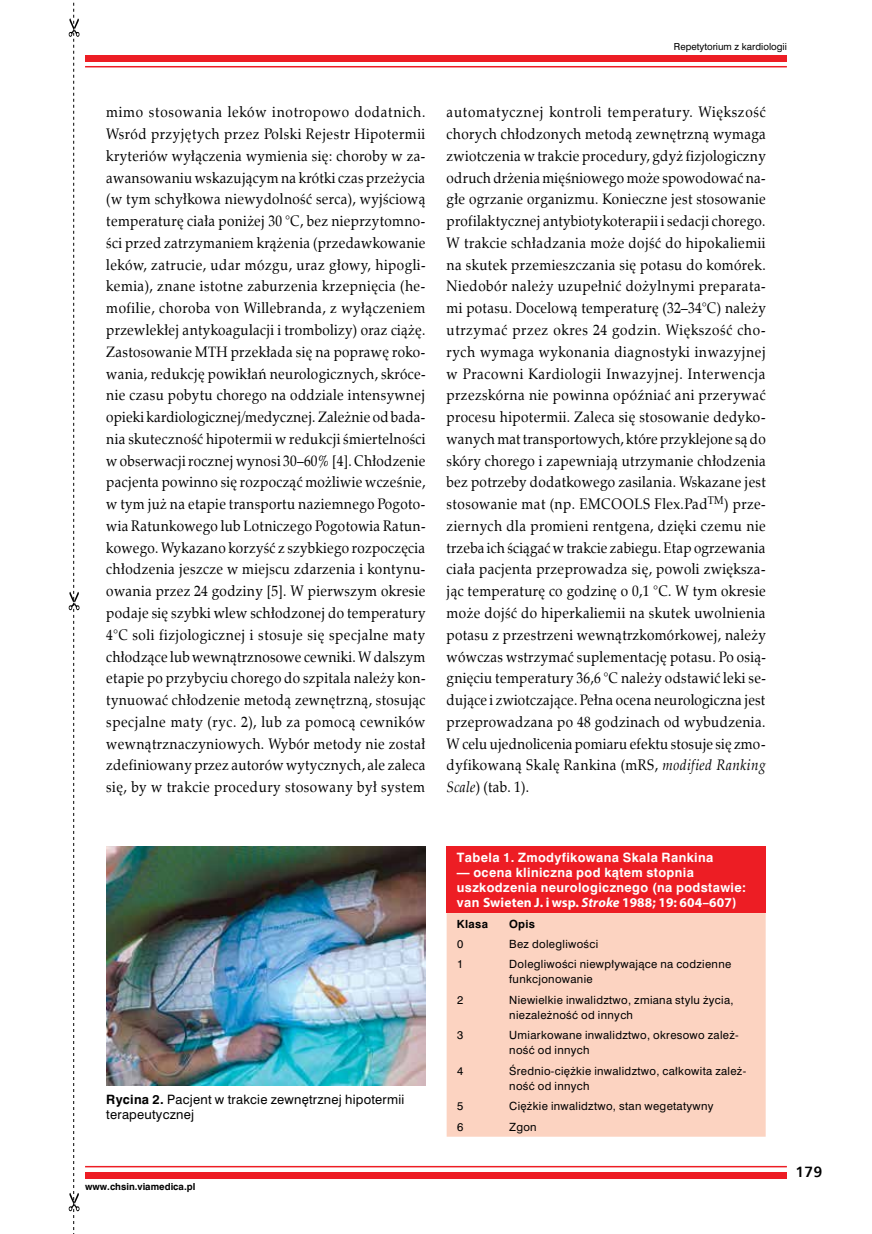
<style>
.page{position:relative;width:872px;height:1234px;background:#fff}
.page>*{position:absolute;margin:0;border:0;box-sizing:border-box;transform-origin:0 0}
.t1{font:15px/21.8px "Zapf Calligr EU";letter-spacing:.035em;color:#000;text-align:justify;scale:.9 1}
.t2{font:700 15px "Humnst 777 EU";color:#000}
.t3{font:700 13.5px "Myriad Pro";letter-spacing:.01em;color:#fff}
.t4{font:700 12px/15px "Swis 721 PL";letter-spacing:.03em;color:#fff}
.t5{font:12px/14.7px "Swis 721 PL";letter-spacing:.02em;color:#000}
.t6{font:10.5px/15px "Swis 721 PL";letter-spacing:.03em;color:#000}
.t7{font:700 10.5px "Swis 721 PL";letter-spacing:.03em;color:#000}
.t8{font:9px "Swis 721 PL";color:#000}
.t9{font:700 9px "Swis 721 PL";color:#000}
.s1{font-style:italic}
.s2{font-weight:700}
.s3{font-family:"Swis 721 PL";font-size:12px}
</style>
<div class="page">
<div style="left:85px;top:55px;width:702px;height:7px;background:#ed1d24"></div>
<hr style="left:85px;top:66px;width:702px;height:1px;background:#ed1d24">
<div style="left:85px;top:1171px;width:702px;height:7px;background:#ed1d24"></div>
<hr style="left:85px;top:1165px;width:702px;height:2px;background:#ed1d24">
<svg style="left:69px;top:2px;width:10px;height:1228px"></svg>
<img style="left:106px;top:846px;width:319px;height:239px">
<div style="left:446px;top:846px;width:319px;height:66px;background:#ed1d24"></div>
<div style="left:446px;top:912px;width:319px;height:224px;background:#fcd3c1"></div>
<p class="t8" style="left:674px;top:40px;width:114px">Repetytorium z kardiologii</p>
<p class="t1" style="left:106px;top:102px;width:356px">mimo stosowania leków inotropowo dodatnich.<br>Wsród przyjętych przez Polski Rejestr Hipotermii kryteriów wyłączenia wymienia się: choroby w za&shy;awansowaniu wskazującym na krótki czas przeżycia (w tym schyłkowa niewydolność serca), wyjściową temperaturę ciała poniżej 30 °C, bez nieprzytomno&shy;ści przed zatrzymaniem krążenia (przedawkowanie leków, zatrucie, udar mózgu, uraz głowy, hipogli&shy;kemia), znane istotne zaburzenia krzepnięcia (he&shy;mofilie, choroba von Willebranda, z wyłączeniem przewlekłej antykoagulacji i trombolizy) oraz ciążę.<br>Zastosowanie MTH przekłada się na poprawę roko&shy;wania, redukcję powikłań neurologicznych, skróce&shy;nie czasu pobytu chorego na oddziale intensywnej opieki kardiologicznej/medycznej. Zależnie od bada&shy;nia skuteczność hipotermii w redukcji śmiertelności w obserwacji rocznej wynosi 30–60% [4]. Chłodzenie pacjenta powinno się rozpocząć możliwie wcześnie, w tym już na etapie transportu naziemnego Pogoto&shy;wia Ratunkowego lub Lotniczego Pogotowia Ratun&shy;kowego. Wykazano korzyść z szybkiego rozpoczęcia chłodzenia jeszcze w miejscu zdarzenia i kontynu&shy;owania przez 24 godziny [5]. W pierwszym okresie podaje się szybki wlew schłodzonej do temperatury 4°C soli fizjologicznej i stosuje się specjalne maty chłodzące lub wewnątrznosowe cewniki. W dalszym etapie po przybyciu chorego do szpitala należy kon&shy;tynuować chłodzenie metodą zewnętrzną, stosując specjalne maty (ryc. 2), lub za pomocą cewników wewnątrznaczyniowych. Wybór metody nie został zdefiniowany przez autorów wytycznych, ale zaleca się, by w trakcie procedury stosowany był system</p>
<p class="t1" style="left:446px;top:102px;width:356px">automatycznej kontroli temperatury. Większość chorych chłodzonych metodą zewnętrzną wymaga zwiotczenia w trakcie procedury, gdyż fizjologiczny odruch drżenia mięśniowego może spowodować na&shy;głe ogrzanie organizmu. Konieczne jest stosowanie profilaktycznej antybiotykoterapii i sedacji chorego.<br>W trakcie schładzania może dojść do hipokaliemii na skutek przemieszczania się potasu do komórek.<br>Niedobór należy uzupełnić dożylnymi preparata&shy;mi potasu. Docelową temperaturę (32–34°C) należy utrzymać przez okres 24 godzin. Większość cho&shy;rych wymaga wykonania diagnostyki inwazyjnej w Pracowni Kardiologii Inwazyjnej. Interwencja przezskórna nie powinna opóźniać ani przerywać procesu hipotermii. Zaleca się stosowanie dedyko&shy;wanych mat transportowych, które przyklejone są do skóry chorego i zapewniają utrzymanie chłodzenia bez potrzeby dodatkowego zasilania. Wskazane jest stosowanie mat (np. EMCOOLS Flex.Pad<sup>TM</sup>) prze&shy;ziernych dla promieni rentgena, dzięki czemu nie trzeba ich ściągać w trakcie zabiegu. Etap ogrzewania ciała pacjenta przeprowadza się, powoli zwiększa&shy;jąc temperaturę co godzinę o 0,1 °C. W tym okresie może dojść do hiperkaliemii na skutek uwolnienia potasu z przestrzeni wewnątrzkomórkowej, należy wówczas wstrzymać suplementację potasu. Po osią&shy;gnięciu temperatury 36,6 °C należy odstawić leki se&shy;dujące i zwiotczające. Pełna ocena neurologiczna jest przeprowadzana po 48 godzinach od wybudzenia.<br>W celu ujednolicenia pomiaru efektu stosuje się zmo&shy;dyfikowaną Skalę Rankina (mRS, <span class="s1">modified Ranking Scale</span>) (tab. 1).</p>
<p class="t5" style="left:106px;top:1091px;width:300px"><span class="s2">Rycina 2.</span> Pacjent w trakcie zewnętrznej hipotermii terapeutycznej</p>
<p class="t9" style="left:85px;top:1180px;width:112px">www.chsin.viamedica.pl</p>
<p class="t4" style="left:457px;top:849px;width:258px">Tabela 1. Zmodyfikowana Skala Rankina</p>
<p class="t4" style="left:457px;top:864px;width:291px">— ocena kliniczna pod kątem stopnia uszkodzenia neurologicznego (na podstawie:</p>
<p class="t3" style="left:457px;top:893px;width:281px"><span class="s3">van</span> Swieten J. i wsp. <span class="s1">Stroke</span> 1988; 19: 604–607)</p>
<p class="t7" style="left:457px;top:916px;width:33px">Klasa</p>
<p class="t7" style="left:509px;top:916px;width:27px">Opis</p>
<p class="t6" style="left:457px;top:936px;width:8px">0</p>
<p class="t6" style="left:509px;top:936px;width:90px">Bez dolegliwości</p>
<p class="t6" style="left:457px;top:956px;width:8px">1</p>
<p class="t6" style="left:509px;top:956px;width:223px">Dolegliwości niewpływające na codzienne funkcjonowanie</p>
<p class="t6" style="left:457px;top:992px;width:8px">2</p>
<p class="t6" style="left:509px;top:992px;width:226px">Niewielkie inwalidztwo, zmiana stylu życia, niezależność od innych</p>
<p class="t6" style="left:457px;top:1027px;width:8px">3</p>
<p class="t6" style="left:509px;top:1027px;width:231px">Umiarkowane inwalidztwo, okresowo zależ&shy;ność od innych</p>
<p class="t6" style="left:457px;top:1062px;width:8px">4</p>
<p class="t6" style="left:509px;top:1062px;width:238px">Średnio-ciężkie inwalidztwo, całkowita zależ&shy;ność od innych</p>
<p class="t6" style="left:457px;top:1098px;width:8px">5</p>
<p class="t6" style="left:509px;top:1098px;width:206px">Ciężkie inwalidztwo, stan wegetatywny</p>
<p class="t6" style="left:457px;top:1118px;width:8px">6</p>
<p class="t6" style="left:509px;top:1118px;width:29px">Zgon</p>
<p class="t2" style="left:795px;top:1162px;width:29px">179</p>
</div>
